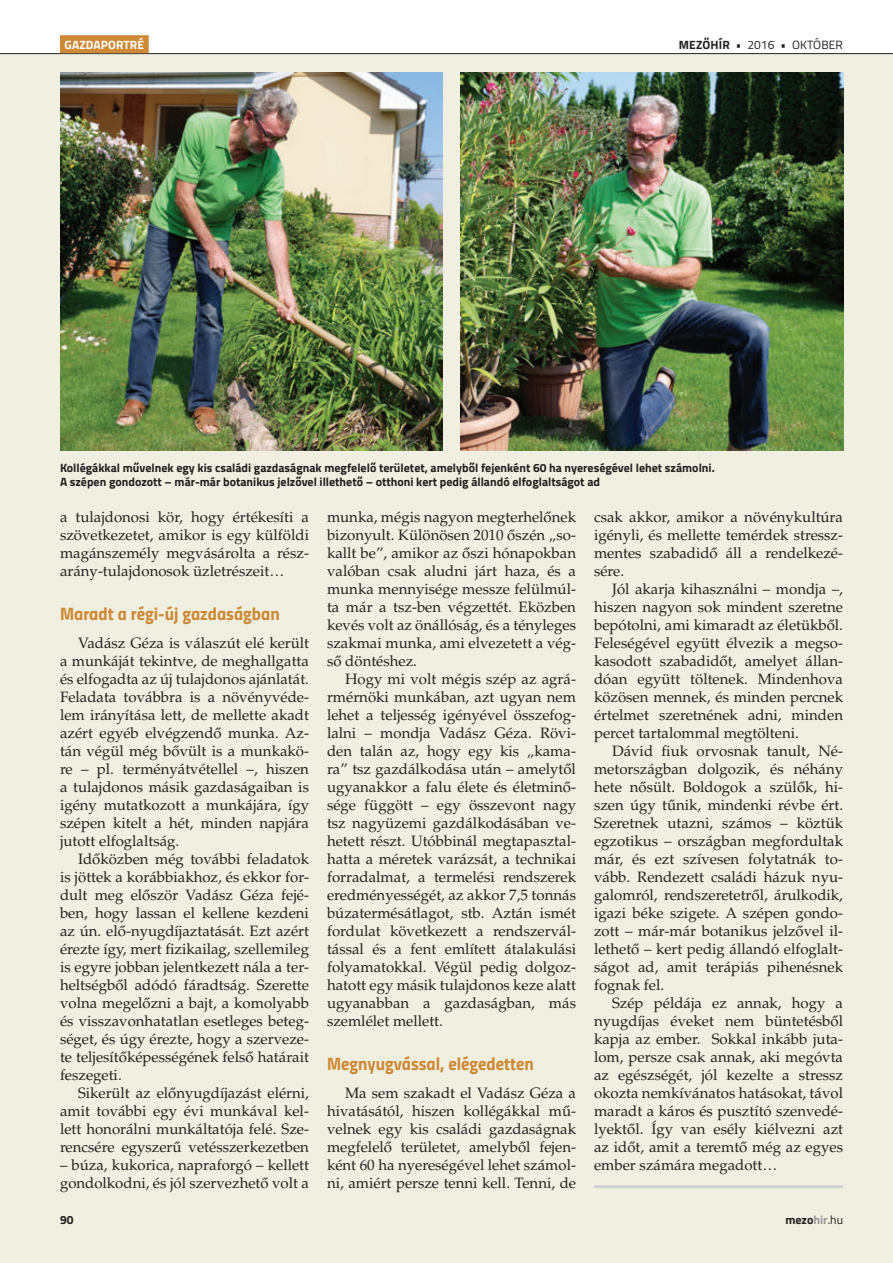
<style>
.page{position:relative;width:893px;height:1263px;background:#fff}
.page>*{position:absolute;margin:0;border:0;box-sizing:border-box;transform-origin:0 0}
.t1{font:18px "Titillium Bold Upright";color:#cd8936}
.t2{font:15px/18px "Palatino LT Std";color:#231f20;text-align:justify}
.t3{font:700 12px/14.4px "Titillium";color:#231f20}
.t4{font:12px "Titillium";letter-spacing:.01em;color:#231f20}
.t5{font:700 12px "Titillium";letter-spacing:.01em;color:#fff}
.s1{font-weight:700}
.s2{color:#939598}
.s3{font-weight:400}
</style>
<div class="page">
<div style="left:0;top:54px;width:893px;height:1209px;background:#f1efe1"></div>
<hr style="left:0;top:53px;width:893px;height:1px;background:#231f20">
<div style="left:60px;top:35px;width:89px;height:18px;background:#cd8936"></div>
<hr style="left:594px;top:1185px;width:249px;height:3px;background:#d1d2d4">
<img style="left:60px;top:72px;width:382px;height:378px">
<img style="left:460px;top:72px;width:383px;height:378px">
<p class="t5" style="left:65px;top:35px;width:81px">GAZDAPORTRÉ</p>
<p class="t4" style="left:679px;top:36px;width:166px"><span class="s1">MEZŐHÍR</span> • 2016 • OKTÓBER</p>
<p class="t3" style="left:60px;top:460px;width:656px">Kollégákkal művelnek egy kis családi gazdaságnak megfelelő területet, amelyből fejenként 60 ha nyereségével lehet számolni.<br>A szépen gondozott – már-már botanikus jelzővel illethető – otthoni kert pedig állandó elfoglaltságot ad</p>
<p class="t2" style="left:60px;top:508px;width:251px">a tulajdonosi kör, hogy értékesíti a szövetkezetet, amikor is egy külföldi magánszemély megvásárolta a rész&shy;arány-tulajdonosok üzletrészeit…</p>
<p class="t1" style="left:60px;top:600px;width:221px">Maradt a régi-új gazdaságban</p>
<p class="t2" style="left:60px;top:634px;width:251px;text-indent:18px">Vadász Géza is válaszút elé került a munkáját tekintve, de meghallgatta és elfogadta az új tulajdonos ajánlatát.<br>Feladata továbbra is a növényvéde&shy;lem irányítása lett, de mellette akadt azért egyéb elvégzendő munka. Az&shy;tán végül még bővült is a munkakö&shy;re – pl. terményátvétellel –, hiszen a tulajdonos másik gazdaságaiban is igény mutatkozott a munkájára, így szépen kitelt a hét, minden napjára jutott elfoglaltság.</p>
<p class="t2" style="left:60px;top:850px;width:251px;text-indent:18px">Időközben még további feladatok is jöttek a korábbiakhoz, és ekkor for&shy;dult meg először Vadász Géza fejé&shy;ben, hogy lassan el kellene kezdeni az ún. elő-nyugdíjaztatását. Ezt azért érezte így, mert zikailag, szellemileg is egyre jobban jelentkezett nála a ter&shy;heltségből adódó fáradtság. Szerette volna megelőzni a bajt, a komolyabb és visszavonhatatlan esetleges beteg&shy;séget, és úgy érezte, hogy a szerveze&shy;te teljesítőképességének felső határait feszegeti.</p>
<p class="t2" style="left:60px;top:1084px;width:251px;text-indent:18px">Sikerült az előnyugdíjazást elérni, amit további egy évi munkával kel&shy;lett honorálni munkáltatója felé. Sze&shy;rencsére egyszerű vetésszerkezetben</p>
<p class="t2" style="left:60px;top:1156px;width:251px">– búza, kukorica, napraforgó – kellett gondolkodni, és jól szervezhető volt a</p>
<p class="t2" style="left:327px;top:508px;width:251px">munka, mégis nagyon megterhelőnek bizonyult. Különösen 2010 őszén „so&shy;kallt be”, amikor az őszi hónapokban valóban csak aludni járt haza, és a munka mennyisége messze felülmúl&shy;ta már a tsz-ben végzettét. Eközben kevés volt az önállóság, és a tényleges szakmai munka, ami elvezetett a vég&shy;ső döntéshez.</p>
<p class="t2" style="left:327px;top:670px;width:251px;text-indent:18px">Hogy mi volt mégis szép az agrá&shy;rmérnöki munkában, azt ugyan nem lehet a teljesség igényével összefog&shy;lalni – mondja Vadász Géza. Rövi&shy;den talán az, hogy egy kis „kama&shy;ra” tsz gazdálkodása után – amelytől ugyanakkor a falu élete és életminő&shy;sége függött – egy összevont nagy tsz nagyüzemi gazdálkodásában ve&shy;hetett részt. Utóbbinál megtapasztal&shy;hatta a méretek varázsát, a technikai forradalmat, a termelési rendszerek eredményességét, az akkor 7,5 tonnás búzatermésátlagot, stb. Aztán ismét fordulat következett a rendszervál&shy;tással és a fent említett átalakulási folyamatokkal. Végül pedig dolgoz&shy;hatott egy másik tulajdonos keze alatt ugyanabban a gazdaságban, más szemlélet mellett.</p>
<p class="t1" style="left:327px;top:1050px;width:208px">Megnyugvással, elégedetten</p>
<p class="t2" style="left:327px;top:1084px;width:251px;text-indent:18px">Ma sem szakadt el Vadász Géza a hivatásától, hiszen kollégákkal mű&shy;velnek egy kis családi gazdaságnak megfelelő területet, amelyből fejen&shy;ként 60 ha nyereségével lehet számol&shy;ni, amiért persze tenni kell. Tenni, de</p>
<p class="t2" style="left:594px;top:508px;width:251px">csak akkor, amikor a növénykultúra igényli, és mellette temérdek stressz&shy;mentes szabadidő áll a rendelkezé&shy;sére.</p>
<p class="t2" style="left:594px;top:580px;width:251px;text-indent:18px">Jól akarja kihasználni – mondja –, hiszen nagyon sok mindent szeretne bepótolni, ami kimaradt az életükből.<br>Feleségével együtt élvezik a megso&shy;kasodott szabadidőt, amelyet állan&shy;dóan együtt töltenek. Mindenhova közösen mennek, és minden percnek értelmet szeretnének adni, minden percet tartalommal megtölteni.</p>
<p class="t2" style="left:594px;top:742px;width:251px;text-indent:18px">Dávid uk orvosnak tanult, Né&shy;metországban dolgozik, és néhány hete nősült. Boldogok a szülők, hi&shy;szen úgy tűnik, mindenki révbe ért.<br>Szeretnek utazni, számos – köztük egzotikus – országban megfordultak már, és ezt szívesen folytatnák to&shy;vább. Rendezett családi házuk nyu&shy;galomról, rendszeretetről, árulkodik, igazi béke szigete. A szépen gondo&shy;zott – már-már botanikus jelzővel il&shy;lethető – kert pedig állandó elfoglalt&shy;ságot ad, amit terápiás pihenésnek fognak fel.</p>
<p class="t2" style="left:594px;top:994px;width:251px;text-indent:18px">Szép példája ez annak, hogy a nyugdíjas éveket nem büntetésből kapja az ember. Sokkal inkább juta&shy;lom, persze csak annak, aki megóvta az egészségét, jól kezelte a stressz okozta nemkívánatos hatásokat, távol maradt a káros és pusztító szenvedé&shy;lyektől. Így van esély kiélvezni azt az időt, amit a teremtő még az egyes ember számára megadott…</p>
<p class="t3" style="left:60px;top:1212px;width:15px">90</p>
<p class="t3" style="left:785px;top:1212px;width:59px">mezo<span class="s2">hir</span><span class="s3">.hu</span></p>
</div>
